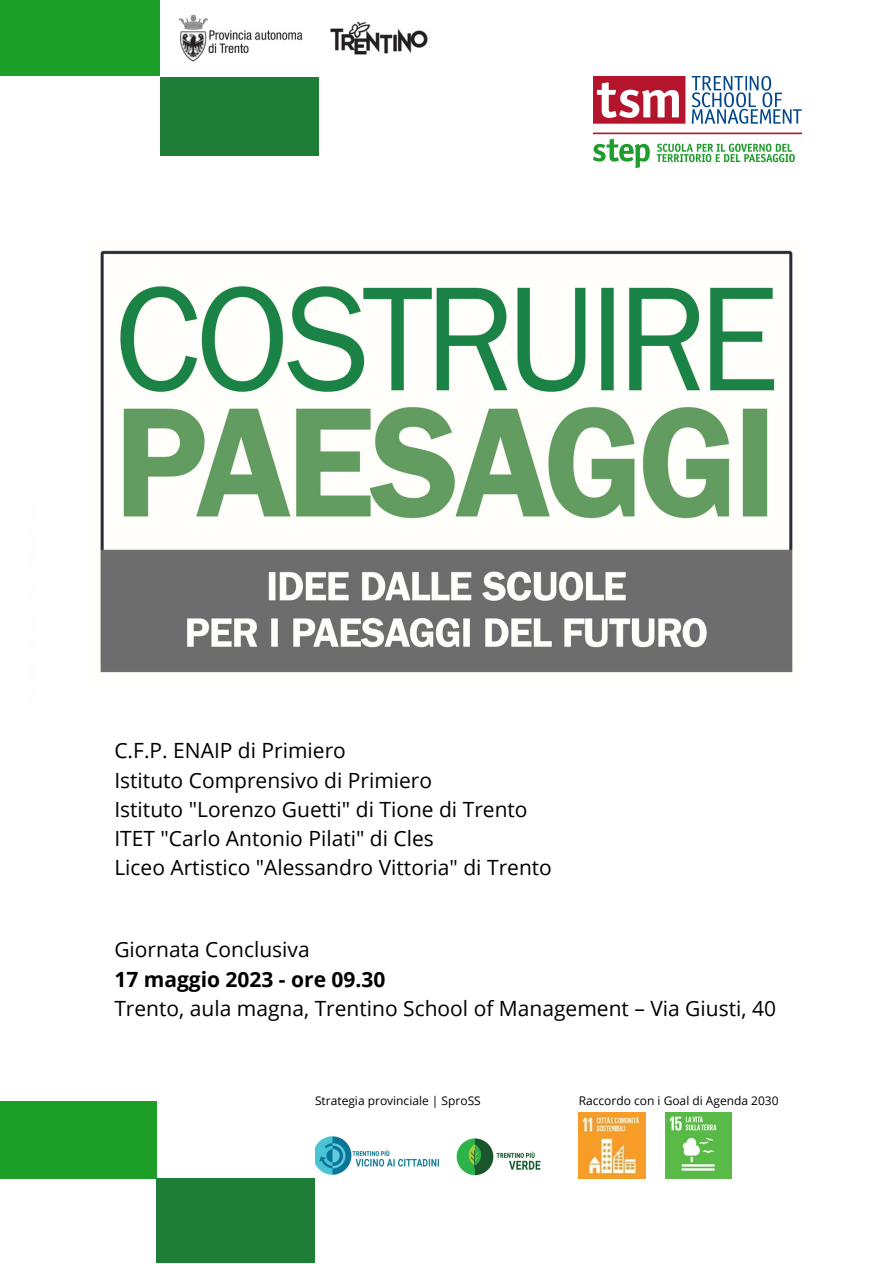
<style>
.page{position:relative;width:893px;height:1264px;background:#fff}
.page>*{position:absolute;margin:0;border:0;box-sizing:border-box;transform-origin:0 0}
.t1{font:21px "Open Sans";color:#000}
.t2{font:700 21px "Open Sans";color:#000}
.t3{font:12px "Open Sans";color:#000}
</style>
<div class="page">
<img style="left:315px;top:1136px;width:124px;height:39px">
<img style="left:593px;top:76px;width:208px;height:91px">
<div style="left:0;top:0;width:160px;height:76px;background:#1c9e28"></div>
<div style="left:160px;top:76px;width:158px;height:79px;background:#1e7d36"></div>
<img style="left:100px;top:250px;width:693px;height:423px">
<img style="left:178px;top:14px;width:250px;height:48px">
<div style="left:0;top:1101px;width:157px;height:77px;background:#1c9e28"></div>
<div style="left:157px;top:1178px;width:158px;height:84px;background:#1e7d36"></div>
<img style="left:456px;top:1138px;width:85px;height:38px">
<img style="left:578px;top:1112px;width:67px;height:66px">
<img style="left:665px;top:1112px;width:66px;height:66px">
<p class="t1" style="left:114px;top:736px;width:233px">C.F.P. ENAIP di Primiero</p>
<p class="t1" style="left:114px;top:765px;width:319px">Istituto Comprensivo di Primiero</p>
<p class="t1" style="left:114px;top:794px;width:415px">Istituto "Lorenzo Guetti" di Tione di Trento</p>
<p class="t1" style="left:114px;top:823px;width:321px">ITET "Carlo Antonio Pilati" di Cles</p>
<p class="t1" style="left:114px;top:853px;width:439px">Liceo Artistico "Alessandro Vittoria" di Trento</p>
<p class="t1" style="left:114px;top:934px;width:197px">Giornata Conclusiva</p>
<p class="t2" style="left:114px;top:964px;width:272px">17 maggio 2023 - ore 09.30</p>
<p class="t1" style="left:114px;top:993px;width:663px">Trento, aula magna, Trentino School of Management – Via Giusti, 40</p>
<p class="t3" style="left:315px;top:1092px;width:167px">Strategia provinciale | SproSS</p>
<p class="t3" style="left:578px;top:1092px;width:201px">Raccordo con i Goal di Agenda 2030</p>
</div>
